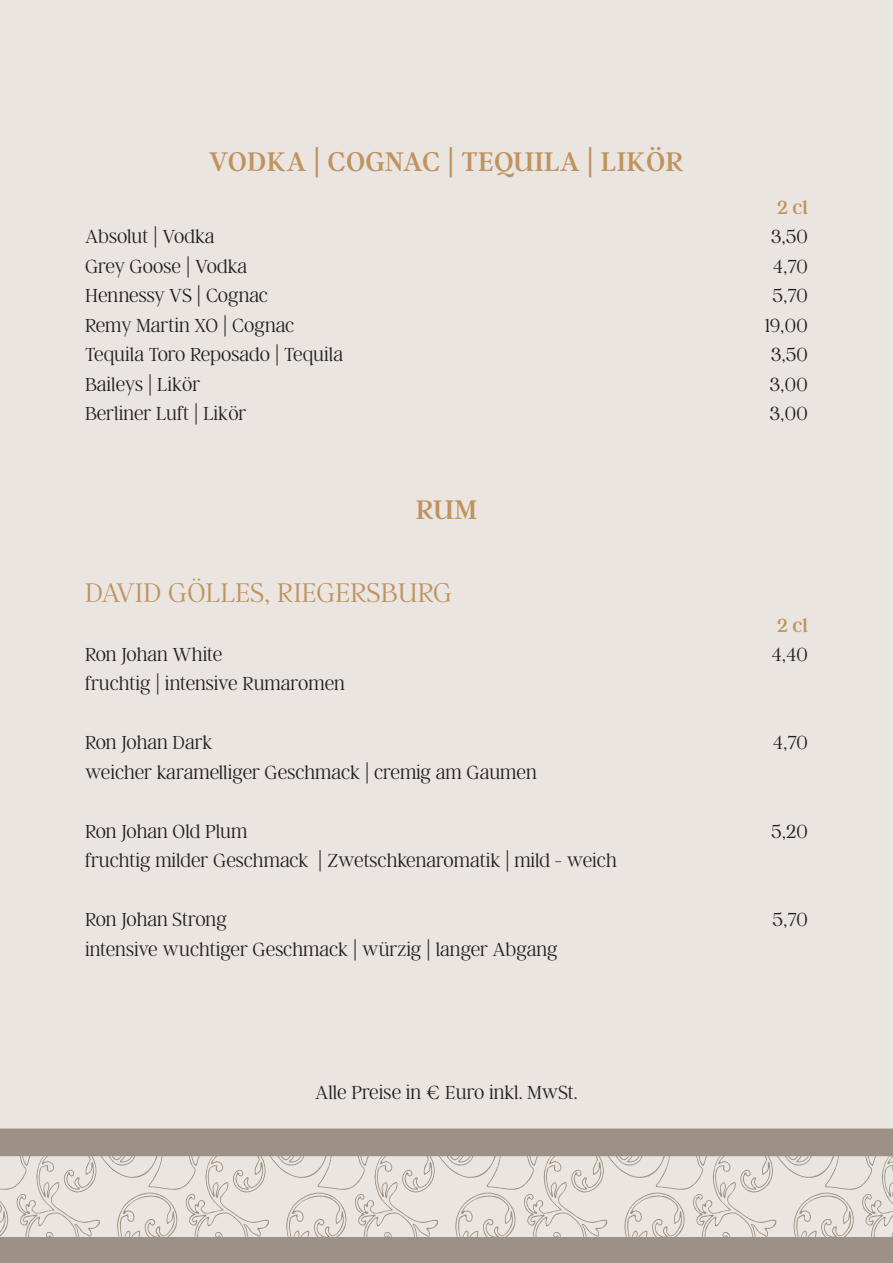
<style>
.page{position:relative;width:893px;height:1263px;background:#eae5e0}
.page>*{position:absolute;margin:0;border:0;box-sizing:border-box;transform-origin:0 0}
.t1{font:30px "Argent CF";letter-spacing:.01em;color:#bf935e}
.t2{font:100 30px "Argent CF";letter-spacing:.01em;color:#bf935e}
.t3{font:100 21px "Argent CF";color:#231f20}
.t4{font:21px "Argent CF";color:#bf935e}
</style>
<div class="page">
<svg style="left:0;top:1128px;width:893px;height:109px"></svg>
<div style="left:0;top:1237px;width:893px;height:26px;background:#9d9087"></div>
<h1 class="t1" style="left:209px;top:144px;width:476px">VODKA | COGNAC | TEQUILA | LIKÖR</h1>
<p class="t4" style="left:777px;top:195px;width:32px">2 cl</p>
<p class="t3" style="left:85px;top:225px;width:131px">Absolut | Vodka</p>
<p class="t3" style="left:771px;top:225px;width:39px">3,50</p>
<p class="t3" style="left:85px;top:254px;width:164px">Grey Goose | Vodka</p>
<p class="t3" style="left:773px;top:254px;width:37px">4,70</p>
<p class="t3" style="left:85px;top:283px;width:184px">Hennessy VS | Cognac</p>
<p class="t3" style="left:772px;top:283px;width:37px">5,70</p>
<p class="t3" style="left:85px;top:313px;width:211px">Remy Martin XO | Cognac</p>
<p class="t3" style="left:764px;top:313px;width:45px">19,00</p>
<p class="t3" style="left:85px;top:342px;width:260px">Tequila Toro Reposado | Tequila</p>
<p class="t3" style="left:771px;top:342px;width:39px">3,50</p>
<p class="t3" style="left:85px;top:372px;width:117px">Baileys | Likör</p>
<p class="t3" style="left:769px;top:372px;width:40px">3,00</p>
<p class="t3" style="left:85px;top:401px;width:163px">Berliner Luft | Likör</p>
<p class="t3" style="left:769px;top:401px;width:40px">3,00</p>
<h1 class="t1" style="left:416px;top:492px;width:63px">RUM</h1>
<h1 class="t2" style="left:85px;top:575px;width:368px">DAVID GÖLLES, RIEGERSBURG</h1>
<p class="t4" style="left:777px;top:613px;width:32px">2 cl</p>
<p class="t3" style="left:85px;top:642px;width:139px">Ron Johan White</p>
<p class="t3" style="left:772px;top:642px;width:38px">4,40</p>
<p class="t3" style="left:85px;top:672px;width:261px">fruchtig | intensive Rumaromen</p>
<p class="t3" style="left:85px;top:730px;width:129px">Ron Johan Dark</p>
<p class="t3" style="left:773px;top:730px;width:37px">4,70</p>
<p class="t3" style="left:85px;top:760px;width:453px">weicher karamelliger Geschmack | cremig am Gaumen</p>
<p class="t3" style="left:85px;top:819px;width:164px">Ron Johan Old Plum</p>
<p class="t3" style="left:771px;top:819px;width:38px">5,20</p>
<p class="t3" style="left:85px;top:848px;width:533px">fruchtig milder Geschmack | Zwetschkenaromatik | mild - weich</p>
<p class="t3" style="left:85px;top:907px;width:144px">Ron Johan Strong</p>
<p class="t3" style="left:772px;top:907px;width:37px">5,70</p>
<p class="t3" style="left:85px;top:937px;width:474px">intensive wuchtiger Geschmack | würzig | langer Abgang</p>
<p class="t3" style="left:315px;top:1080px;width:264px">Alle Preise in € Euro inkl. MwSt.</p>
</div>
